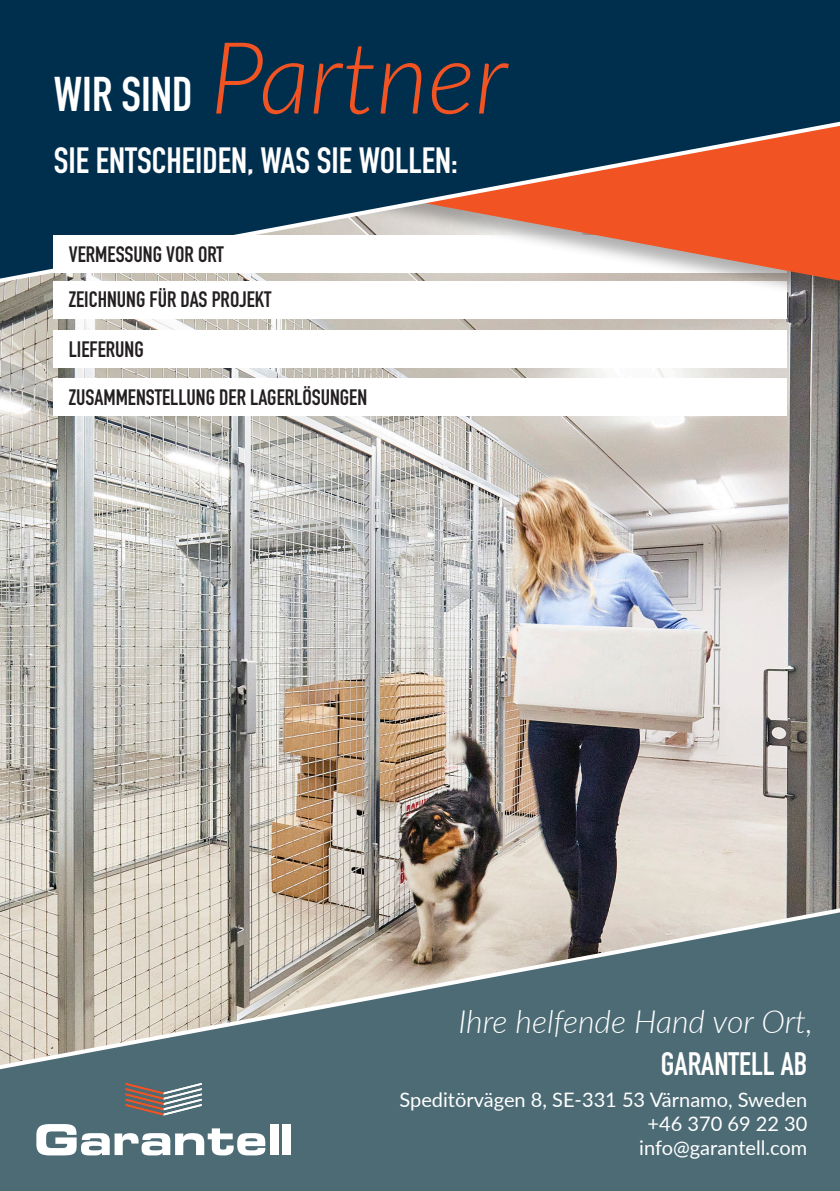
<style>
.page{position:relative;width:840px;height:1191px;background:#fff}
.page>*{position:absolute;margin:0;border:0;box-sizing:border-box;transform-origin:0 0}
.t1{font:italic 300 100px "Lato";color:#f15422}
.t2{font:700 48px "DIN Condensed";color:#fff}
.t3{font:700 36px "DIN Condensed";color:#fff}
.t4{font:italic 300 32px "Lato";color:#fff}
.t5{font:700 32px "DIN Condensed";color:#fff}
.t6{font:700 22px "DIN Condensed";color:#231f20}
.t7{font:20px "Lato";color:#fff}
</style>
<div class="page">
<img style="left:0;top:289px;width:839px;height:613px">
<div style="left:461px;top:282px;width:324px;height:37px;background:#fff"></div>
<div style="left:461px;top:330px;width:324px;height:37px;background:#fff"></div>
<div style="left:461px;top:378px;width:324px;height:37px;background:#fff"></div>
<div style="left:5px;top:32px;width:834px;height:274px;background:#231f20;opacity:.35"></div>
<svg style="left:0;top:0;width:839px;height:289px;background:#3d4958"></svg>
<div style="left:54px;top:235px;width:407px;height:37px;background:#fff"></div>
<div style="left:54px;top:282px;width:407px;height:37px;background:#fff"></div>
<div style="left:54px;top:330px;width:407px;height:37px;background:#fff"></div>
<div style="left:54px;top:378px;width:407px;height:37px;background:#fff"></div>
<svg style="left:0;top:902px;width:839px;height:289px;background:#738588"></svg>
<svg style="left:125px;top:1083px;width:77px;height:32px;background:#847f7d"></svg>
<div style="left:270px;top:1124px;width:8px;height:31px;background:#fff"></div>
<div style="left:283px;top:1124px;width:8px;height:31px;background:#fff"></div>
<svg style="left:36px;top:1124px;width:229px;height:31px"></svg>
<p class="t1" style="left:210px;top:8px;width:299px">Partner</p>
<p class="t2" style="left:54px;top:62px;width:140px">WIR SIND</p>
<p class="t3" style="left:54px;top:136px;width:405px">SIE ENTSCHEIDEN, WAS SIE WOLLEN:</p>
<p class="t6" style="left:69px;top:239px;width:156px">VERMESSUNG VOR ORT</p>
<p class="t6" style="left:69px;top:285px;width:204px">ZEICHNUNG FÜR DAS PROJEKT</p>
<p class="t6" style="left:69px;top:334px;width:76px">LIEFERUNG</p>
<p class="t6" style="left:69px;top:382px;width:300px">ZUSAMMENSTELLUNG DER LAGERLÖSUNGEN</p>
<p class="t4" style="left:458px;top:999px;width:355px">Ihre helfende Hand vor Ort,</p>
<p class="t5" style="left:660px;top:1042px;width:148px">GARANTELL AB</p>
<p class="t7" style="left:399px;top:1085px;width:409px">Speditörvägen 8, SE-331 53 Värnamo, Sweden</p>
<p class="t7" style="left:647px;top:1109px;width:161px">+46 370 69 22 30</p>
<p class="t7" style="left:639px;top:1133px;width:169px">info@garantell.com</p>
</div>
